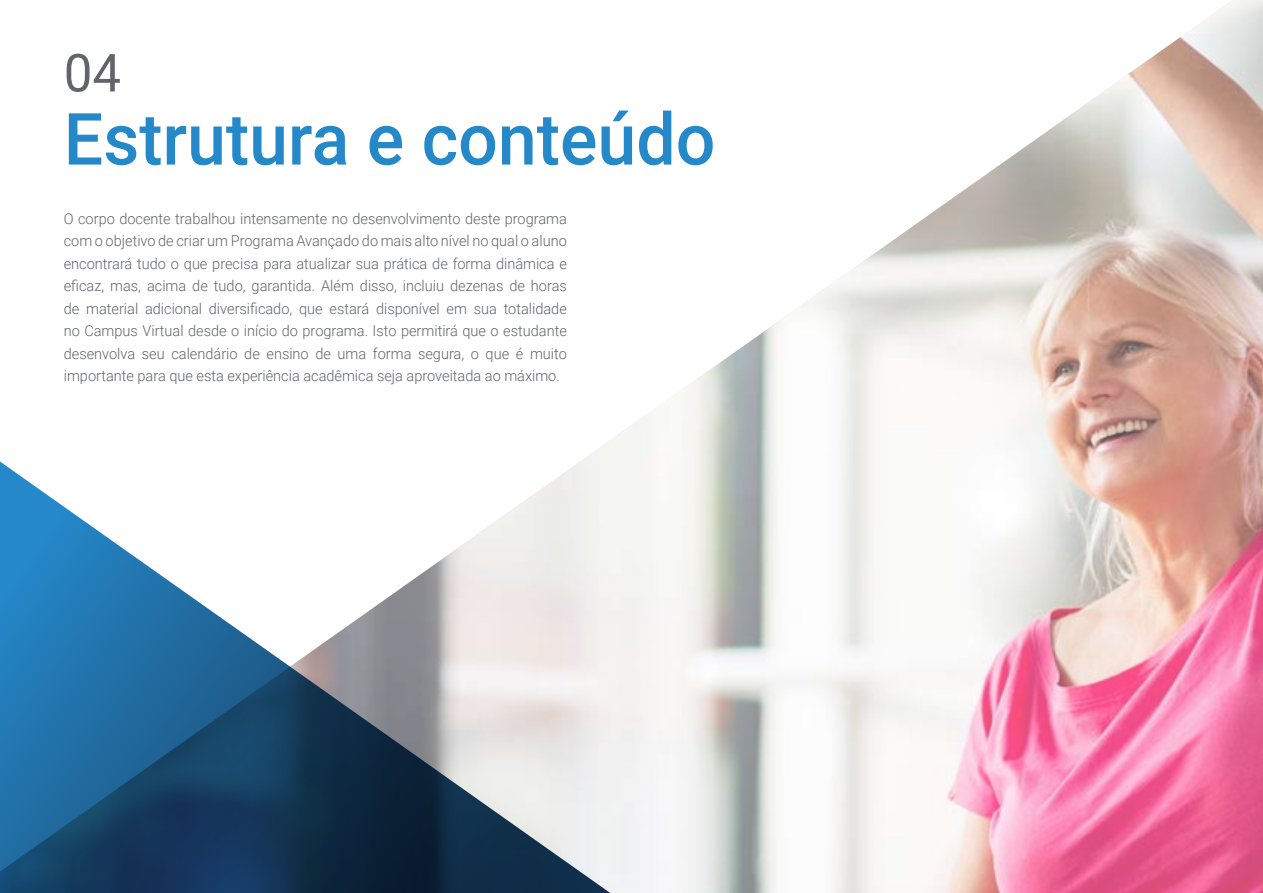
<style>
.page{position:relative;width:1263px;height:893px;background:#fff}
.page>*{position:absolute;margin:0;border:0;box-sizing:border-box;transform-origin:0 0}
.t1{font:500 72px "Roboto";color:#2488c9}
.t2{font:52.5px "Roboto";color:#61646a}
.t3{font:300 15px/22.5px "Roboto";color:#61646a;text-align:justify}
</style>
<div class="page">
<img style="left:603px;top:0;width:660px;height:893px">
<svg style="left:0;top:446px;width:640px;height:447px"></svg>
<h2 class="t2" style="left:64px;top:36px;width:59px">04</h2>
<h1 class="t1" style="left:64px;top:89px;width:653px">Estrutura e conteúdo</h1>
<p class="t3" style="left:64px;top:207px;width:505px">O corpo docente trabalhou intensamente no desenvolvimento deste programa com o objetivo de criar um Programa Avançado do mais alto nível no qual o aluno encontrará tudo o que precisa para atualizar sua prática de forma dinâmica e eficaz, mas, acima de tudo, garantida. Além disso, incluiu dezenas de horas de material adicional diversificado, que estará disponível em sua totalidade no Campus Virtual desde o início do programa. Isto permitirá que o estudante desenvolva seu calendário de ensino de uma forma segura, o que é muito importante para que esta experiência acadêmica seja aproveitada ao máximo.</p>
</div>
